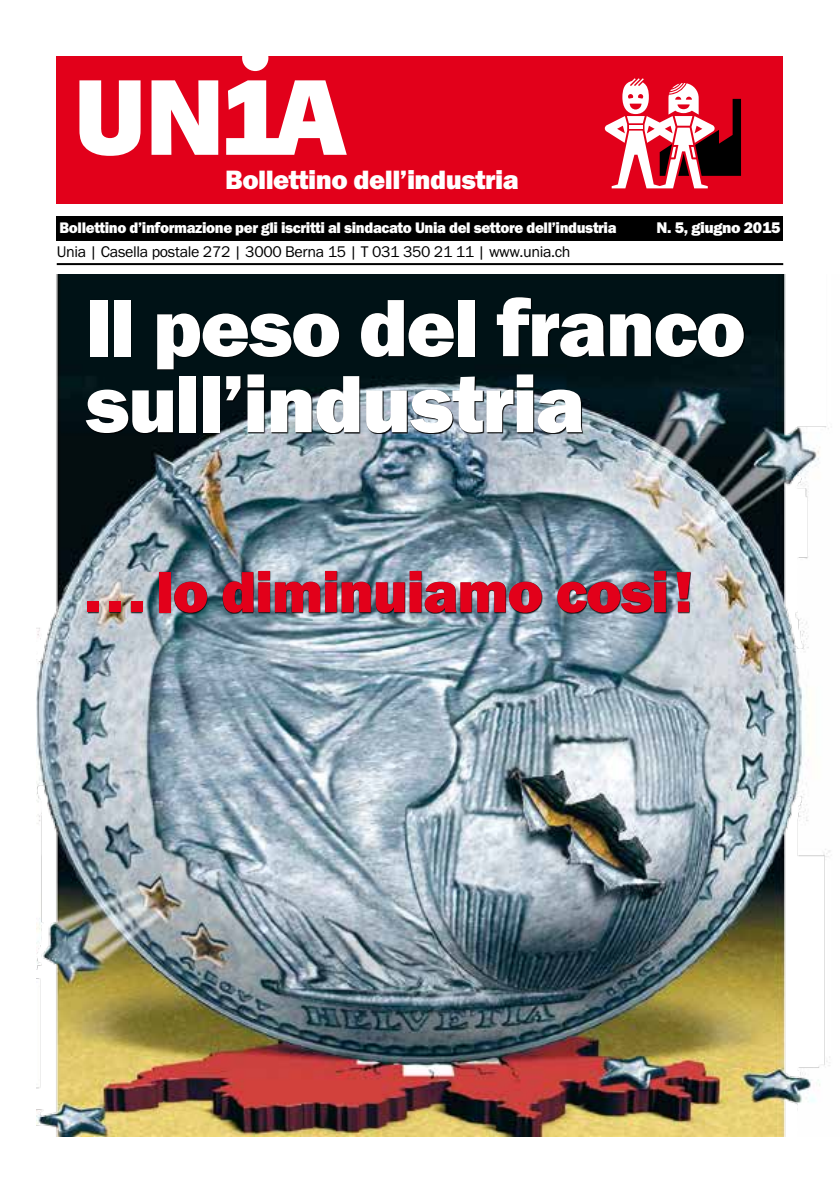
<style>
.page{position:relative;width:840px;height:1191px;background:#fff}
.page>*{position:absolute;margin:0;border:0;box-sizing:border-box;transform-origin:0 0}
.t1{font:84px/76px "Franklin Got URWT Hea";letter-spacing:-.02em;color:#fff}
.t2{font:60px "Franklin Got URWT Hea";letter-spacing:-.02em;color:#e2001a}
.t3{font:27.6px "Franklin Got URWT Hea";letter-spacing:-.02em;color:#fff}
.t4{font:16px "Franklin Got URWT Boo";letter-spacing:-.02em;color:#000}
.t5{font:16px "Franklin Got URWT Hea";letter-spacing:-.025em;color:#fff}
.t6{font:15.8px "Franklin Got URWT Hea";letter-spacing:-.025em;color:#fff;scale:.96 1}
</style>
<div class="page">
<img style="left:37px;top:274px;width:794px;height:862px">
<div style="left:57px;top:57px;width:725px;height:147px;background:#e2001a"></div>
<div style="left:57px;top:216px;width:725px;height:24px;background:#000"></div>
<hr style="left:57px;top:263px;width:725px;height:2px;background:#000">
<svg style="left:242px;top:56px;width:26px;height:15px"></svg>
<svg style="left:79px;top:80px;width:61px;height:76px"></svg>
<svg style="left:151px;top:80px;width:67px;height:75px"></svg>
<svg style="left:226px;top:80px;width:120px;height:75px"></svg>
<svg style="left:604px;top:78px;width:137px;height:111px"></svg>
<svg style="left:86px;top:298px;width:658px;height:136px;background:#0c171a"></svg>
<svg style="left:88px;top:571px;width:602px;height:42px;background:#4b575e"></svg>
<h3 class="t3" style="left:225px;top:163px;width:295px">Bollettino dell’industria</h3>
<p class="t6" style="left:60px;top:219px;width:581px">Bollettino d’informazione per gli iscritti al sindacato Unia del settore dell’industria</p>
<p class="t5" style="left:656px;top:218px;width:125px">N. 5, giugno 2015</p>
<p class="t4" style="left:57px;top:242px;width:515px">Unia | Casella postale 272 | 3000 Berna 15 | T 031 350 21 11 | www.unia.ch</p>
<h1 class="t1" style="left:85px;top:290px;width:661px">Il peso del franco sull’industria</h1>
<h2 class="t2" style="left:85px;top:557px;width:609px">... lo diminuiamo cosi!</h2>
</div>
